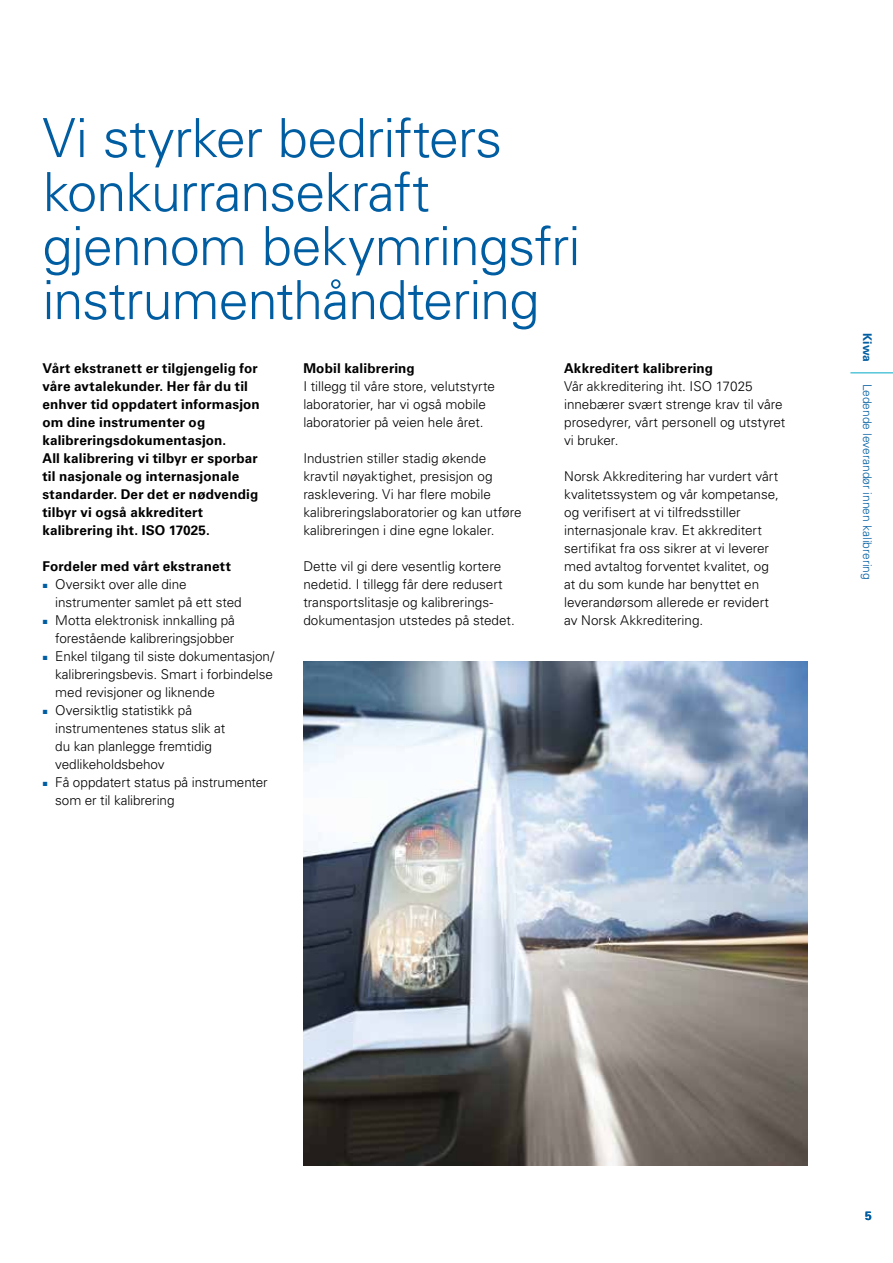
<style>
.page{position:relative;width:893px;height:1263px;background:#fff}
.page>*{position:absolute;margin:0;border:0;box-sizing:border-box;transform-origin:0 0}
.t1{font:300 54px/54px "Univers LT Std";letter-spacing:-.02em;color:#005da1}
.t2{font:300 13.5px/18px "Univers LT Std";color:#000}
.t3{font:700 13.5px/18px "Univers LT Std";letter-spacing:.01em;color:#000}
.t4{font:300 12px "Univers LT Std";color:#005da1}
.t5{font:700 12px "Univers LT Std";color:#005da1}
.s1{font-family:"Arial";font-weight:400;font-size:9px;color:#005da1}
</style>
<div class="page">
<img style="left:303px;top:661px;width:505px;height:504px">
<hr style="left:850px;top:372px;width:43px;height:1px;background:#00aac5">
<h1 class="t1" style="left:43px;top:111px;width:539px">Vi styrker bedrifters konkurransekraft gjennom bekymringsfri instrumenthåndtering</h1>
<p class="t3" style="left:43px;top:359px;width:219px">Vårt ekstranett er tilgjengelig for våre avtalekunder. Her får du til enhver tid oppdatert informasjon om dine instrumenter og kalibreringsdokumentasjon.<br>All kalibrering vi tilbyr er sporbar til nasjonale og internasjonale standarder. Der det er nødvendig tilbyr vi også akkreditert kalibrering iht. ISO 17025.</p>
<p class="t3" style="left:43px;top:557px;width:190px">Fordeler med vårt ekstranett</p>
<p class="t2" style="left:55px;top:575px;width:188px;text-indent:-13px"><span class="s1">■</span> Oversikt over alle dine instrumenter samlet på ett sted</p>
<p class="t2" style="left:43px;top:611px;width:194px;text-align:right"><span class="s1">■</span> Motta elektronisk innkalling på forestående kalibreringsjobber</p>
<p class="t2" style="left:55px;top:647px;width:220px;text-align:justify;text-indent:-13px"><span class="s1">■</span> Enkel tilgang til siste dokumentasjon/ kalibreringsbevis. Smart i forbindelse med revisjoner og liknende</p>
<p class="t2" style="left:55px;top:701px;width:171px;text-indent:-13px"><span class="s1">■</span> Oversiktlig statistikk på instrumentenes status slik at du kan planlegge fremtidig vedlikeholdsbehov</p>
<p class="t2" style="left:55px;top:773px;width:214px;text-indent:-13px"><span class="s1">■</span> Få oppdatert status på instrumenter som er til kalibrering</p>
<p class="t3" style="left:303px;top:359px;width:113px">Mobil kalibrering</p>
<p class="t2" style="left:303px;top:377px;width:193px">I tillegg til våre store, velutstyrte laboratorier, har vi også mobile laboratorier på veien hele året.</p>
<p class="t2" style="left:303px;top:449px;width:220px">Industrien stiller stadig økende kravtil nøyaktighet, presisjon og rasklevering. Vi har flere mobile kalibreringslaboratorier og kan utføre kalibreringen i dine egne lokaler.</p>
<p class="t2" style="left:303px;top:557px;width:213px">Dette vil gi dere vesentlig kortere nedetid. I tillegg får dere redusert transportslitasje og kalibrerings&shy;dokumentasjon utstedes på stedet.</p>
<p class="t3" style="left:564px;top:359px;width:151px">Akkreditert kalibrering</p>
<p class="t2" style="left:564px;top:377px;width:223px">Vår akkreditering iht. ISO 17025 innebærer svært strenge krav til våre prosedyrer, vårt personell og utstyret vi bruker.</p>
<p class="t2" style="left:564px;top:467px;width:216px">Norsk Akkreditering har vurdert vårt kvalitetssystem og vår kompetanse, og verifisert at vi tilfredsstiller internasjonale krav. Et akkreditert sertifikat fra oss sikrer at vi leverer med avtaltog forventet kvalitet, og at du som kunde har benyttet en leverandørsom allerede er revidert av Norsk Akkreditering.</p>
<p class="t5" style="left:874px;top:333px;width:30px;rotate:90deg">Kiwa</p>
<p class="t4" style="left:874px;top:383px;width:198px;rotate:90deg">Ledende leverandør innen kalibrering</p>
<p class="t5" style="left:865px;top:1209px;width:8px">5</p>
</div>
